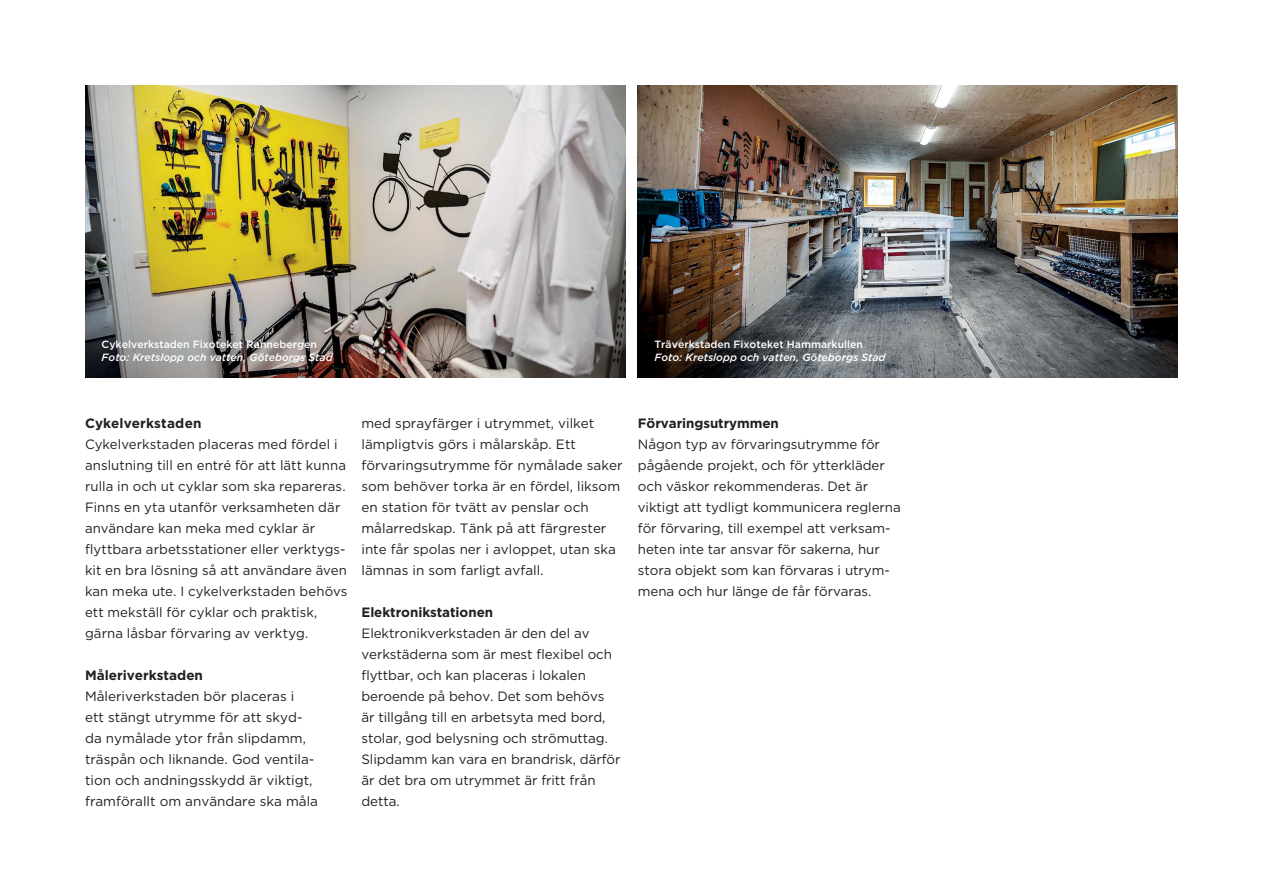
<style>
.page{position:relative;width:1263px;height:893px;background:#fff}
.page>*{position:absolute;margin:0;border:0;box-sizing:border-box;transform-origin:0 0}
.t1{font:13.5px/21px "Gotham";color:#231f20}
.t2{font:700 13.5px "Gotham";letter-spacing:-.005em;color:#231f20}
.t3{font:700 13.5px "Gotham";letter-spacing:.015em;color:#231f20}
.t4{font:italic 500 10.5px "Gotham";color:#fff}
.t5{font:500 10.5px "Gotham";color:#fff}
</style>
<div class="page">
<img style="left:85px;top:85px;width:540px;height:293px">
<img style="left:638px;top:85px;width:539px;height:292px">
<p class="t5" style="left:102px;top:339px;width:217px">Cykelverkstaden Fixoteket Rannebergen</p>
<p class="t4" style="left:102px;top:353px;width:233px">Foto: Kretslopp och vatten, Göteborgs Stad</p>
<p class="t5" style="left:654px;top:339px;width:210px">Träverkstaden Fixoteket Hammarkullen</p>
<p class="t4" style="left:654px;top:353px;width:233px">Foto: Kretslopp och vatten, Göteborgs Stad</p>
<p class="t3" style="left:85px;top:416px;width:118px">Cykelverkstaden</p>
<p class="t1" style="left:85px;top:433px;width:264px">Cykelverkstaden placeras med fördel i anslutning till en entré för att lätt kunna rulla in och ut cyklar som ska repareras.<br>Finns en yta utanför verksamheten där användare kan meka med cyklar är flyttbara arbetsstationer eller verktygs&shy;kit en bra lösning så att användare även kan meka ute. I cykelverkstaden behövs ett mekställ för cyklar och praktisk, gärna låsbar förvaring av verktyg.</p>
<p class="t2" style="left:85px;top:668px;width:119px">Måleriverkstaden</p>
<p class="t1" style="left:85px;top:685px;width:235px">Måleriverkstaden bör placeras i<br>ett stängt utrymme för att skyd&shy;da ny målade ytor från slipdamm, träspån och liknande. God ventila&shy;tion och andningsskydd är viktigt, framförallt om användare ska måla</p>
<p class="t1" style="left:361px;top:412px;width:263px">med spray färger i utrymmet, vilket lämpligtvis görs i målarskåp. Ett förvaring s utrymme för nymålade saker som behöver torka är en fördel, liksom en station för tvätt av penslar och målarredskap. Tänk på att färgrester inte får spolas ner i avloppet, utan ska lämnas in som farligt avfall.</p>
<p class="t2" style="left:361px;top:605px;width:133px">Elektronikstationen</p>
<p class="t1" style="left:361px;top:622px;width:261px">Elektronikverkstaden är den del av verkstäderna som är mest flexibel och flyttbar, och kan placeras i lokal en beroende på behov. Det som behövs är tillgång till en arbetsyta med bord, stolar, god belysning och strömuttag.<br>Slipdamm kan vara en brandrisk, därför är det bra om utrymmet är fritt från detta.</p>
<p class="t2" style="left:638px;top:416px;width:143px">Förvaringsutrymmen</p>
<p class="t1" style="left:638px;top:433px;width:264px">Någon typ av förvaringsutrymme för pågående projekt, och för ytterkläder och väskor rekommenderas. Det är viktigt att tydligt kommunicera reglerna för förvaring, till exempel att verksam&shy;heten inte tar ansvar för sakerna, hur stora objekt som kan förvaras i utrym&shy;mena och hur länge de får förvaras.</p>
</div>
